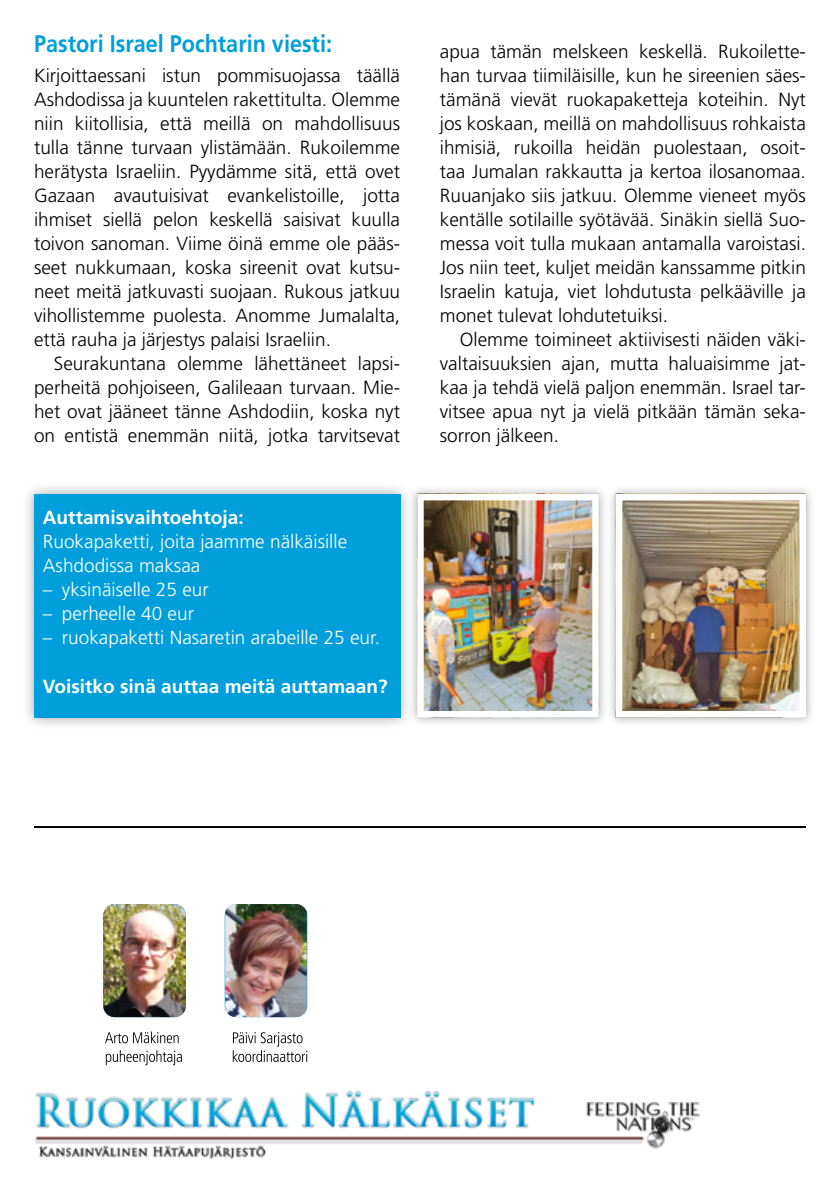
<style>
.page{position:relative;width:840px;height:1191px;background:#fff}
.page>*{position:absolute;margin:0;border:0;box-sizing:border-box;transform-origin:0 0}
.t1{font:700 24px "Frutiger LT Std";color:#009fdc;scale:.9 1}
.t2{font:300 19px/24px "Frutiger LT Std";color:#000;text-align:justify}
.t3{font:300 19px/24px "Frutiger LT Std";color:#fff}
.t4{font:700 19px "Frutiger LT Std";color:#fff}
</style>
<div class="page">
<img style="left:35px;top:1090px;width:666px;height:70px">
<svg style="left:224px;top:904px;width:83px;height:113px"></svg>
<img style="left:225px;top:904px;width:81px;height:113px">
<img style="left:103px;top:904px;width:83px;height:113px">
<svg style="left:106px;top:1050px;width:76px;height:15px"></svg>
<svg style="left:105px;top:1031px;width:73px;height:12px"></svg>
<svg style="left:233px;top:1032px;width:74px;height:30px"></svg>
<div style="left:21px;top:481px;width:391px;height:249px;background:#000;opacity:.35"></div>
<div style="left:34px;top:494px;width:366px;height:223px;background:#009fdc"></div>
<hr style="left:34px;top:826px;width:771px;height:2px;background:#000">
<div style="left:407px;top:484px;width:201px;height:243px;background:#000;opacity:.35"></div>
<img style="left:424px;top:501px;width:167px;height:209px">
<div style="left:417px;top:494px;width:181px;height:223px;border:6px solid #fff"></div>
<div style="left:605px;top:484px;width:210px;height:243px;background:#000;opacity:.35"></div>
<img style="left:622px;top:501px;width:176px;height:209px">
<div style="left:615px;top:494px;width:190px;height:223px;border:6px solid #fff"></div>
<p class="t1" style="left:34px;top:30px;width:332px">Pastori Israel Pochtarin viesti:</p>
<p class="t2" style="left:34px;top:63px;width:367px">Kirjoittaessani istun pommisuojassa täällä Ashdodissa ja kuuntelen rakettitulta. Olemme niin kiitollisia, että meillä on mahdollisuus tulla tänne turvaan ylistämään. Rukoilemme herätysta Israeliin. Pyydämme sitä, että ovet Gazaan avautuisivat evankelistoille, jotta ihmiset siellä pelon keskellä saisivat kuulla toivon sanoman. Viime öinä emme ole pääs&shy;seet nukkumaan, koska sireenit ovat kutsu&shy;neet meitä jatkuvasti suojaan. Rukous jatkuu vihollistemme puolesta. Anomme Jumalalta, että rauha ja järjestys palaisi Israeliin.</p>
<p class="t2" style="left:34px;top:351px;width:367px;text-indent:20px">Seurakuntana olemme lähettäneet lapsi&shy;perheitä pohjoiseen, Galileaan turvaan. Mie&shy;het ovat jääneet tänne Ashdodiin, koska nyt on entistä enemmän niitä, jotka tarvitsevat</p>
<p class="t4" style="left:43px;top:507px;width:202px">Auttamisvaihtoehtoja:</p>
<p class="t3" style="left:43px;top:530px;width:306px">Ruokapaketti, joita jaamme nälkäisille<br>Ashdodissa maksaa</p>
<p class="t3" style="left:43px;top:578px;width:167px">– yksinäiselle 25 eur</p>
<p class="t3" style="left:43px;top:602px;width:152px">– perheelle 40 eur</p>
<p class="t3" style="left:43px;top:626px;width:338px">– ruokapaketti Nasaretin arabeille 25 eur.</p>
<p class="t4" style="left:43px;top:674px;width:346px">Voisitko sinä auttaa meitä auttamaan?</p>
<p class="t2" style="left:439px;top:39px;width:367px">apua tämän melskeen keskellä. Rukoilette&shy;han turvaa tiimiläisille, kun he sireenien säes&shy;tämänä vievät ruokapaketteja koteihin. Nyt jos koskaan, meillä on mahdollisuus rohkaista ihmisiä, rukoilla heidän puolestaan, osoit&shy;taa Jumalan rakkautta ja kertoa ilosanomaa.<br>Ruuanjako siis jatkuu. Olemme vieneet myös kentälle sotilaille syötävää. Sinäkin siellä Suo&shy;messa voit tulla mukaan antamalla varoistasi.<br>Jos niin teet, kuljet meidän kanssamme pitkin Israelin katuja, viet lohdutusta pelkääville ja monet tulevat lohdutetuiksi.</p>
<p class="t2" style="left:439px;top:327px;width:367px;text-indent:20px">Olemme toimineet aktiivisesti näiden väki&shy;valtaisuuksien ajan, mutta haluaisimme jat&shy;kaa ja tehdä vielä paljon enemmän. Israel tar&shy;vitsee apua nyt ja vielä pitkään tämän seka&shy;sorron jälkeen.</p>
</div>
